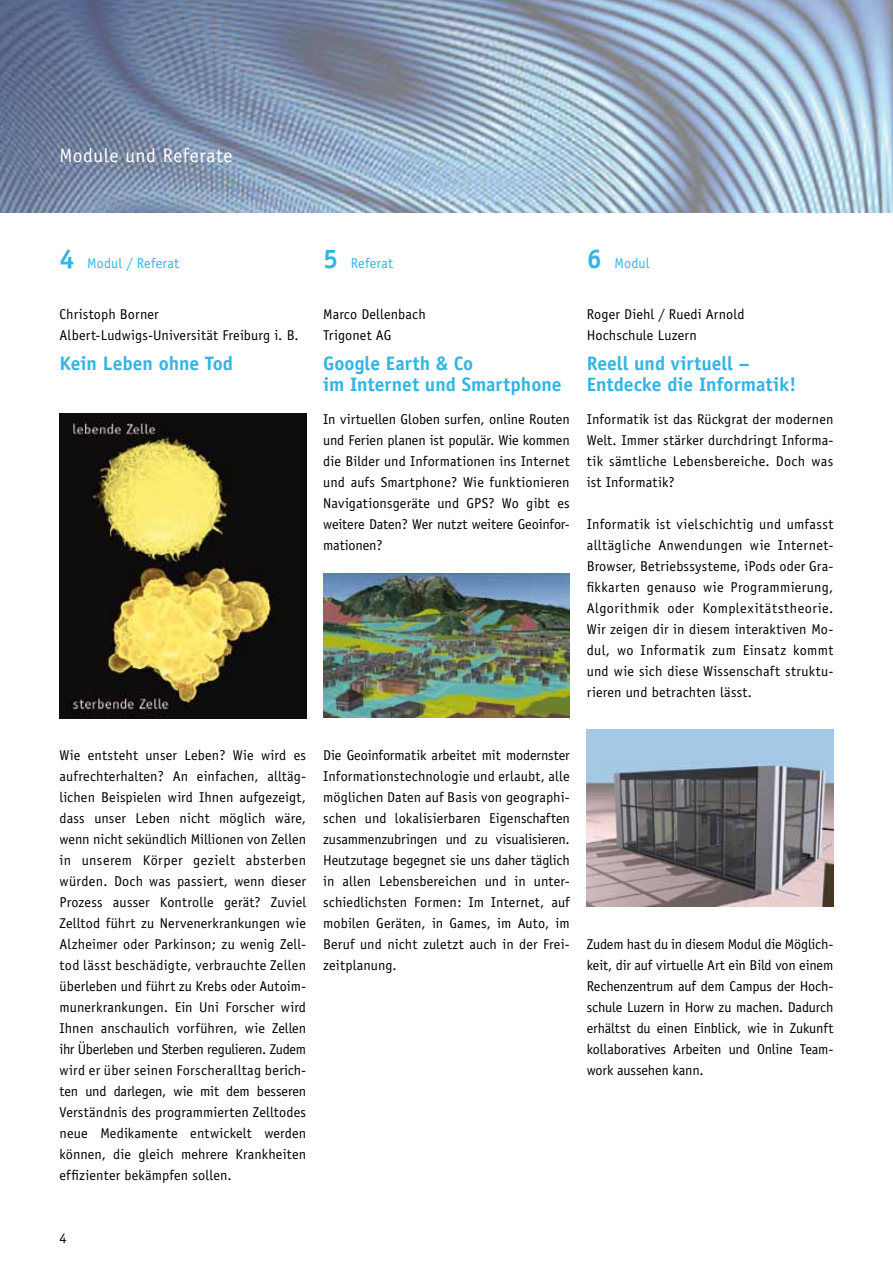
<style>
.page{position:relative;width:893px;height:1263px;background:#fff}
.page>*{position:absolute;margin:0;border:0;box-sizing:border-box;transform-origin:0 0}
.t1{font:700 19.5px/21px "Officina Sans";color:#32b5e4}
.t2{font:19.5px "Officina Sans";letter-spacing:.03em;color:#fff}
.t3{font:14.25px/21px "Officina Sans";letter-spacing:.01em;color:#000;text-align:justify}
.t4{font:14.25px "Officina Sans";letter-spacing:.01em;color:#32b5e4}
.s1{font-weight:700;font-size:27px}
</style>
<div class="page">
<img style="left:0;top:0;width:893px;height:213px">
<img style="left:60px;top:414px;width:246px;height:304px">
<img style="left:323px;top:574px;width:247px;height:144px">
<img style="left:587px;top:729px;width:246px;height:178px">
<h1 class="t2" style="left:60px;top:144px;width:175px">Module und Referate</h1>
<p class="t4" style="left:60px;top:255px;width:121px"><span class="s1">4</span> Modul / Referat</p>
<p class="t3" style="left:60px;top:303px;width:241px">Christoph Borner<br>Albert-Ludwigs-Universität Freiburg i. B.</p>
<h1 class="t1" style="left:60px;top:352px;width:175px">Kein Leben ohne Tod</h1>
<p class="t4" style="left:323px;top:255px;width:71px"><span class="s1">5</span> Referat</p>
<p class="t3" style="left:323px;top:303px;width:104px">Marco Dellenbach<br>Trigonet AG</p>
<h1 class="t1" style="left:323px;top:352px;width:240px">Google Earth &amp; Co<br>im Internet und Smartphone</h1>
<p class="t3" style="left:323px;top:408px;width:248px">In virtuellen Globen surfen, online Routen und Ferien planen ist populär. Wie kommen die Bilder und Informationen ins Internet und aufs Smartphone? Wie funktionieren Navigationsgeräte und GPS? Wo gibt es weitere Daten? Wer nutzt weitere Geoinfor&shy;mationen?</p>
<p class="t4" style="left:587px;top:255px;width:64px"><span class="s1">6</span> Modul</p>
<p class="t3" style="left:587px;top:303px;width:159px">Roger Diehl / Ruedi Arnold<br>Hochschule Luzern</p>
<h1 class="t1" style="left:587px;top:352px;width:211px">Reell und virtuell –<br>Entdecke die Informatik!</h1>
<p class="t3" style="left:587px;top:408px;width:248px">Informatik ist das Rückgrat der modernen Welt. Immer stärker durchdringt Informa&shy;tik sämtliche Lebensbereiche. Doch was ist Informatik?</p>
<p class="t3" style="left:587px;top:513px;width:248px">Informatik ist vielschichtig und umfasst alltägliche Anwendungen wie Internet-Browser, Betriebssysteme, iPods oder Gra&shy;fikkarten genauso wie Programmierung, Algorithmik oder Komplexitätstheorie.<br>Wir zeigen dir in diesem interaktiven Mo&shy;dul, wo Informatik zum Einsatz kommt und wie sich diese Wissenschaft struktu&shy;rieren und betrachten lässt.</p>
<p class="t3" style="left:60px;top:744px;width:248px">Wie entsteht unser Leben? Wie wird es aufrechterhalten? An einfachen, alltäg&shy;lichen Beispielen wird Ihnen aufgezeigt, dass unser Leben nicht möglich wäre, wenn nicht sekündlich Millionen von Zellen in unserem Körper gezielt absterben würden. Doch was passiert, wenn dieser Prozess ausser Kontrolle gerät? Zuviel Zelltod führt zu Nervenerkrankungen wie Alzheimer oder Parkinson; zu wenig Zell&shy;tod lässt beschädigte, verbrauchte Zellen überleben und führt zu Krebs oder Autoim&shy;munerkrankungen. Ein Uni Forscher wird Ihnen anschaulich vorführen, wie Zellen ihr Überleben und Sterben regulieren. Zudem wird er über seinen Forscheralltag berich&shy;ten und darlegen, wie mit dem besseren Verständnis des programmierten Zelltodes neue Medikamente entwickelt werden können, die gleich mehrere Krankheiten effizienter bekämpfen sollen.</p>
<p class="t3" style="left:323px;top:744px;width:248px">Die Geoinformatik arbeitet mit modernster Informationstechnologie und erlaubt, alle möglichen Daten auf Basis von geographi&shy;schen und lokalisierbaren Eigenschaften zusammenzubringen und zu visualisieren.<br>Heutzutage begegnet sie uns daher täglich in allen Lebensbereichen und in unter&shy;schiedlichsten Formen: Im Internet, auf mobilen Geräten, in Games, im Auto, im Beruf und nicht zuletzt auch in der Frei&shy;zeitplanung.</p>
<p class="t3" style="left:587px;top:933px;width:248px">Zudem hast du in diesem Modul die Möglich&shy;keit, dir auf virtuelle Art ein Bild von einem Rechenzentrum auf dem Campus der Hoch&shy;schule Luzern in Horw zu machen. Dadurch erhältst du einen Einblick, wie in Zukunft kollaboratives Arbeiten und Online Team&shy;work aussehen kann.</p>
<p class="t3" style="left:60px;top:1227px;width:9px">4</p>
</div>
